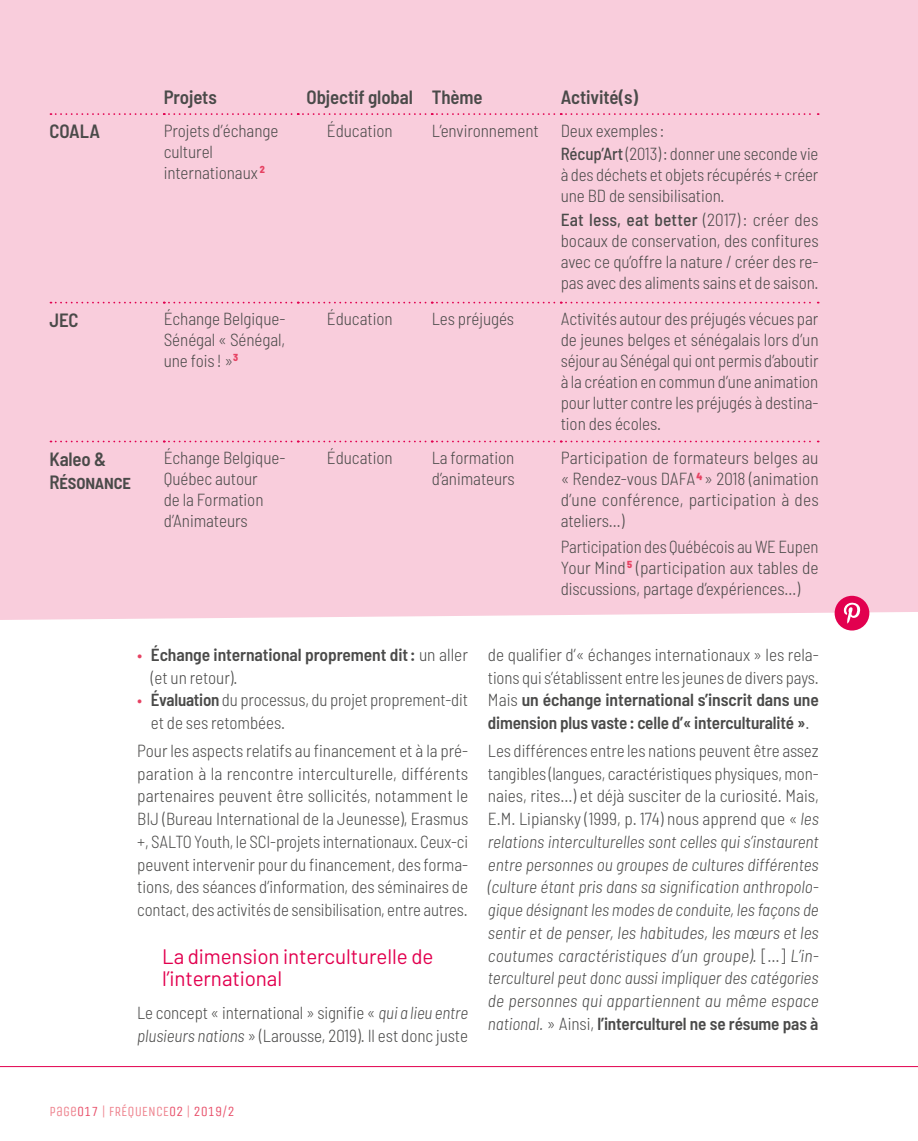
<style>
.page{position:relative;width:918px;height:1141px;background:#fff}
.page>*{position:absolute;margin:0;border:0;box-sizing:border-box;transform-origin:0 0}
.t1{font:21px/22.8px "Barlow";letter-spacing:-.005em;color:#e2004f}
.t2{font:600 semi-condensed 19.25px/23.1px "Barlow";letter-spacing:-.005em;color:#4a4a49}
.t3{font:300 semi-condensed 17.5px/21px "Barlow";letter-spacing:-.005em;color:#4a4a49}
.t4{font:italic 300 semi-condensed 17.5px/22.8px "Barlow";letter-spacing:.005em;color:#4a4a49;text-align:justify}
.t5{font:300 semi-condensed 17.5px/21px "Barlow";letter-spacing:-.005em;color:#4a4a49;text-align:justify;scale:.96 1}
.t6{font:600 semi-condensed 17.5px/22.8px "Barlow";letter-spacing:-.005em;color:#4a4a49}
.t7{font:14px "Unica One";color:#ee848f}
.s1{font-weight:500}
.s2{font-weight:800;color:#e64263}
.s3{font-weight:300;color:#e64263}
.s4{font-weight:300}
.s5{color:#e64263}
.s6{font-weight:600}
.s7{font-style:italic}
.s8{font-style:normal}
.s9{font-weight:600;font-style:normal}
.s10{color:#e8516b}
</style>
<div class="page">
<div style="left:0;top:0;width:918px;height:620px;background:#f9cddc"></div>
<div style="left:834px;top:596px;width:35px;height:34px;background:#e2004f;border-radius:50%"></div>
<svg style="left:844px;top:602px;width:16px;height:22px"></svg>
<hr style="left:0;top:1066px;width:918px;height:1px;background:#e2004f">
<svg style="left:50px;top:113px;width:768px;height:2px;background:#f39fbc"></svg>
<svg style="left:50px;top:302px;width:768px;height:1px"></svg>
<svg style="left:50px;top:441px;width:768px;height:1px"></svg>
<p class="t2" style="left:164px;top:85px;width:55px">Projets</p>
<p class="t2" style="left:306px;top:85px;width:178px">Objectif global Thème</p>
<p class="t2" style="left:561px;top:85px;width:79px">Activité(s)</p>
<p class="t2" style="left:50px;top:119px;width:52px">COALA</p>
<p class="t3" style="left:164px;top:119px;width:116px">Projets d’échange culturel internationaux <sup>2</sup></p>
<p class="t3" style="left:327px;top:119px;width:67px">Éducation</p>
<p class="t3" style="left:561px;top:118px;width:259px;line-height:23.4px;text-indent:-129px">L’environnement Deux exemples :<br><span class="s1">Récup’Art</span> (2013): donner une seconde vie</p>
<p class="t3" style="left:561px;top:164px;width:259px">à des déchets et objets récupérés + créer une BD de sensibilisation.</p>
<p class="t3" style="left:561px;top:208px;width:259px;text-align:justify"><span class="s1">Eat less, eat better</span> (2017) : créer des bocaux de conservation, des confitures avec ce qu’offre la nature / créer des re&shy;pas avec des aliments sains et de saison.</p>
<p class="t2" style="left:50px;top:308px;width:31px">JEC</p>
<p class="t3" style="left:164px;top:308px;width:123px;text-align:justify">Échange Belgique-Sénégal « Sénégal, une fois ! »<sup>3</sup></p>
<p class="t3" style="left:327px;top:308px;width:67px">Éducation</p>
<p class="t3" style="left:432px;top:308px;width:84px">Les préjugés</p>
<p class="t3" style="left:561px;top:308px;width:259px;text-align:justify">Activités autour des préjugés vécues par de jeunes belges et sénégalais lors d’un séjour au Sénégal qui ont permis d’aboutir à la création en commun d’une animation pour lutter contre les préjugés à destina&shy;tion des écoles.</p>
<p class="t2" style="left:50px;top:447px;width:83px">Kaleo &amp;<br>Résonance</p>
<p class="t3" style="left:164px;top:447px;width:123px">Échange Belgique-<br>Québec autour<br>de la Formation d’Animateurs</p>
<p class="t3" style="left:327px;top:447px;width:67px">Éducation</p>
<p class="t3" style="left:432px;top:447px;width:85px">La formation d’animateurs</p>
<p class="t3" style="left:561px;top:447px;width:259px;text-align:justify">Participation de formateurs belges au « Rendez-vous DAFA<span class="s2">4</span>» 2018 (animation d’une conférence, participation à des ateliers…)</p>
<p class="t5" style="left:561px;top:536px;width:270px">Participation des Québécois au WE Eupen Your Mind <sup>5</sup> (participation aux tables de discussions, partage d’expériences…)</p>
<p class="t6" style="left:151px;top:643px;width:319px;text-indent:-14px"><span class="s3">•</span> Échange international proprement dit: <span class="s4">un aller (et un retour).</span></p>
<p class="t3" style="left:151px;top:688px;width:319px;line-height:22.8px;text-indent:-14px"><span class="s5">•</span> <span class="s6">Évaluation</span> du processus, du projet proprement-dit et de ses retombées.</p>
<p class="t3" style="left:137px;top:739px;width:332px;line-height:22.8px;text-align:justify">Pour les aspects relatifs au financement et à la pré&shy;paration à la rencontre interculturelle, différents partenaires peuvent être sollicités, notamment le BIJ (Bureau International de la Jeunesse), Erasmus +, SALTO Youth, le SCI-projets internationaux. Ceux-ci peuvent intervenir pour du financement, des forma&shy;tions, des séances d’information, des séminaires de contact, des activités de sensibilisation, entre autres.</p>
<p class="t1" style="left:162px;top:944px;width:273px">La dimension interculturelle de l’international</p>
<p class="t3" style="left:137px;top:1001px;width:332px;line-height:22.8px">Le concept « international » signifie « <span class="s7">qui a lieu entre plusieurs nations</span> » (Larousse, 2019). Il est donc juste</p>
<p class="t3" style="left:488px;top:643px;width:332px;line-height:22.8px;text-align:justify">de qualifier d’« échanges internationaux » les rela&shy;tions qui s’établissent entre les jeunes de divers pays.<br>Mais <span class="s6">un échange international s’inscrit dans une dimension plus vaste: celle d’« interculturalité »</span>.</p>
<p class="t4" style="left:488px;top:739px;width:332px"><span class="s8">Les différences entre les nations peuvent être assez tangibles (langues, caractéristiques physiques, mon&shy;naies, rites…) et déjà susciter de la curiosité. Mais, E.M. Lipiansky (1999, p. 174) nous apprend que «</span> les relations interculturelles sont celles qui s’instaurent entre personnes ou groupes de cultures différentes (culture étant pris dans sa signification anthropolo&shy;gique désignant les modes de conduite, les façons de sentir et de penser, les habitudes, les mœurs et les coutumes caractéristiques d’un groupe). <span class="s8">[…]</span> L’in&shy;terculturel peut donc aussi impliquer des catégories de personnes qui appartiennent au même espace national. <span class="s8">» Ainsi,</span> <span class="s9">l’interculturel ne se résume pas à</span></p>
<p class="t7" style="left:50px;top:1103px;width:186px">page<span class="s10">017</span> | FRÉQUENCE<span class="s10">02</span> | <span class="s10">2019/2</span></p>
</div>
